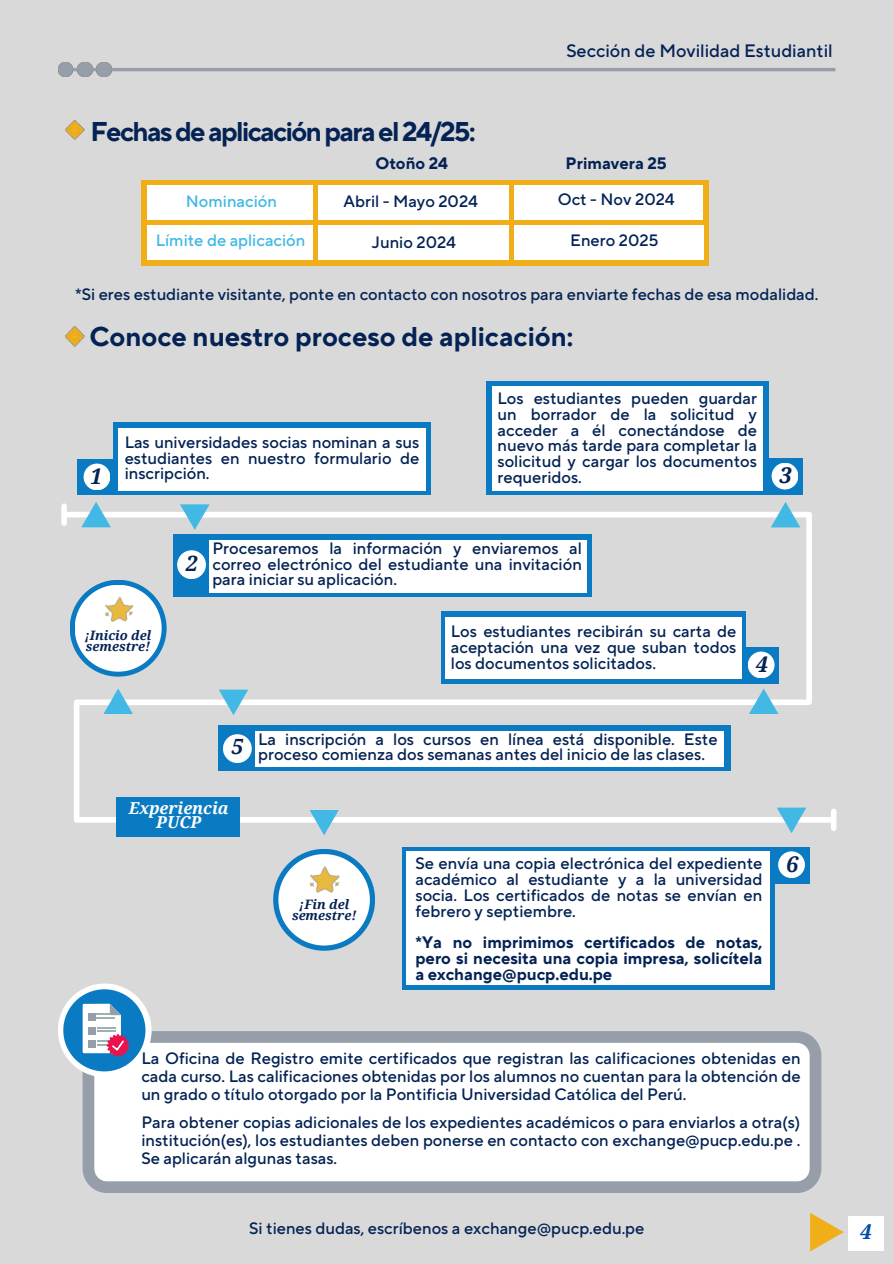
<style>
.page{position:relative;width:894px;height:1264px;background:#fff}
.page>*{position:absolute;margin:0;border:0;box-sizing:border-box;transform-origin:0 0}
.t1{font:700 27px "TT Norms Pro";color:#042354}
.t2{font:700 27px "TT Norms Pro";letter-spacing:-.06em;color:#042354}
.t3{font:italic 700 21.6px "Noto Serif";color:#042354}
.t4{font:italic 700 21px "Noto Serif";color:#042354}
.t5{font:italic 700 20.55px "Noto Serif";color:#004ea8}
.t6{font:500 18px "TT Norms Pro";color:#042354}
.t7{font:500 16.5px/15.8px "TT Norms Pro";color:#042354;text-align:justify}
.t8{font:700 16.5px/15.8px "TT Norms Pro";color:#042354;text-align:justify}
.t9{font:500 16.5px "TT Norms Pro";color:#41b9e4}
.t10{font:italic 700 16.5px/14.7px "Noto Serif";color:#fff;text-align:center}
.t11{font:italic 700 13.05px/10.8px "Noto Serif";color:#042354}
</style>
<div class="page">
<div style="left:0;top:0;width:893px;height:1263px;background:#d9d9d9"></div>
<div style="left:847px;top:1216px;width:36px;height:34px;background:#fff"></div>
<div style="left:67px;top:512px;width:741px;height:5px;background:#fff"></div>
<div style="left:61px;top:506px;width:6px;height:17px;background:#fff"></div>
<svg style="left:81px;top:502px;width:30px;height:25px"></svg>
<div style="left:78px;top:459px;width:35px;height:36px;background:#0a7bc2"></div>
<div style="left:113px;top:422px;width:317px;height:73px;background:#0a7bc2"></div>
<div style="left:118px;top:428px;width:307px;height:62px;background:#fff"></div>
<svg style="left:770px;top:502px;width:30px;height:25px"></svg>
<svg style="left:180px;top:504px;width:29px;height:26px"></svg>
<div style="left:84px;top:463px;width:26px;height:27px;background:#fff;border-radius:50%"></div>
<div style="left:485px;top:381px;width:283px;height:114px;background:#0a7bc2"></div>
<div style="left:492px;top:386px;width:270px;height:104px;background:#fff"></div>
<div style="left:173px;top:534px;width:418px;height:63px;background:#0a7bc2"></div>
<div style="left:209px;top:540px;width:377px;height:52px;background:#fff"></div>
<div style="left:177px;top:550px;width:29px;height:29px;background:#fff;border-radius:50%"></div>
<div style="left:77px;top:699px;width:731px;height:6px;background:#fff"></div>
<div style="left:440px;top:611px;width:305px;height:72px;background:#0a7bc2"></div>
<div style="left:445px;top:617px;width:296px;height:61px;background:#fff"></div>
<svg style="left:748px;top:688px;width:30px;height:26px"></svg>
<svg style="left:103px;top:688px;width:30px;height:26px"></svg>
<div style="left:70px;top:580px;width:96px;height:96px;background:#0a7bc2;border-radius:50%"></div>
<div style="left:75px;top:584px;width:87px;height:87px;background:#fff;border-radius:50%"></div>
<img style="left:105px;top:596px;width:29px;height:26px">
<svg style="left:219px;top:689px;width:29px;height:26px"></svg>
<div style="left:806px;top:514px;width:5px;height:188px;background:#fff"></div>
<div style="left:74px;top:704px;width:5px;height:115px;background:#fff"></div>
<div style="left:77px;top:817px;width:753px;height:5px;background:#fff"></div>
<div style="left:830px;top:811px;width:6px;height:17px;background:#fff"></div>
<div style="left:401px;top:846px;width:373px;height:143px;background:#0a7bc2"></div>
<div style="left:406px;top:851px;width:363px;height:134px;background:#fff"></div>
<svg style="left:776px;top:807px;width:30px;height:26px"></svg>
<svg style="left:309px;top:810px;width:30px;height:25px"></svg>
<div style="left:116px;top:797px;width:123px;height:39px;background:#0a7bc2"></div>
<svg style="left:83px;top:1031px;width:738px;height:161px;background:#eeeff1"></svg>
<div style="left:58px;top:983px;width:93px;height:94px;background:#fff;border-radius:50%"></div>
<div style="left:63px;top:989px;width:82px;height:82px;background:#0a7bc2;border-radius:50%"></div>
<svg style="left:83px;top:1003px;width:46px;height:53px"></svg>
<svg style="left:810px;top:1213px;width:33px;height:38px"></svg>
<hr style="left:58px;top:68px;width:777px;height:3px;background:#959ea9">
<img style="left:58px;top:62px;width:15px;height:15px">
<img style="left:78px;top:62px;width:14px;height:15px">
<img style="left:97px;top:62px;width:14px;height:15px">
<div style="left:767px;top:458px;width:35px;height:37px;background:#0a7bc2"></div>
<div style="left:771px;top:462px;width:27px;height:27px;background:#fff;border-radius:50%"></div>
<div style="left:743px;top:647px;width:35px;height:36px;background:#0a7bc2"></div>
<div style="left:747px;top:651px;width:27px;height:27px;background:#fff;border-radius:50%"></div>
<div style="left:219px;top:725px;width:511px;height:45px;background:#0a7bc2"></div>
<div style="left:255px;top:730px;width:469px;height:36px;background:#fff"></div>
<div style="left:223px;top:734px;width:29px;height:29px;background:#fff;border-radius:50%"></div>
<svg style="left:273px;top:848px;width:102px;height:102px;background:#1d84c4"></svg>
<div style="left:278px;top:854px;width:92px;height:91px;background:#fff;border-radius:50%"></div>
<img style="left:309px;top:866px;width:31px;height:27px">
<div style="left:773px;top:846px;width:35px;height:37px;background:#0a7bc2"></div>
<div style="left:777px;top:851px;width:27px;height:27px;background:#fff;border-radius:50%"></div>
<div style="left:312px;top:180px;width:397px;height:85px;background:#f0ae19"></div>
<div style="left:318px;top:185px;width:190px;height:35px;background:#fff"></div>
<div style="left:141px;top:180px;width:176px;height:85px;background:#f0ae19"></div>
<div style="left:148px;top:185px;width:164px;height:35px;background:#fff"></div>
<div style="left:148px;top:225px;width:164px;height:35px;background:#fff"></div>
<div style="left:318px;top:225px;width:190px;height:35px;background:#fff"></div>
<div style="left:514px;top:185px;width:188px;height:35px;background:#fff"></div>
<div style="left:514px;top:225px;width:189px;height:35px;background:#fff"></div>
<img style="left:66px;top:120px;width:19px;height:19px">
<img style="left:66px;top:327px;width:19px;height:19px">
<h1 class="t2" style="left:90px;top:115px;width:386px">Fechasdeaplicaciónparael24/25:</h1>
<p class="t6" style="left:566px;top:40px;width:268px">Sección de Movilidad Estudiantil</p>
<p class="t8" style="left:375px;top:156px;width:74px">Otoño 24</p>
<p class="t8" style="left:565px;top:156px;width:103px">Primavera 25</p>
<p class="t7" style="left:343px;top:193px;width:136px">Abril - Mayo 2024</p>
<p class="t7" style="left:557px;top:191px;width:118px">Oct - Nov 2024</p>
<p class="t7" style="left:372px;top:234px;width:86px">Junio 2024</p>
<p class="t7" style="left:570px;top:232px;width:90px">Enero 2025</p>
<p class="t7" style="left:75px;top:286px;width:744px">*Si eres estudiante visitante, ponte en contacto con nosotros para enviarte fechas de esa modalidad.</p>
<p class="t9" style="left:186px;top:191px;width:93px">Nominación</p>
<p class="t9" style="left:156px;top:230px;width:151px">Límite de aplicación</p>
<h1 class="t1" style="left:89px;top:320px;width:485px">Conoce nuestro proceso de aplicación:</h1>
<p class="t7" style="left:497px;top:390px;width:261px">Los estudiantes pueden guardar un borrador de la solicitud y acceder a él conectándose de nuevo más tarde para completar la solicitud y cargar los documentos</p>
<p class="t7" style="left:125px;top:434px;width:296px">Las universidades socias nominan a sus estudiantes en nuestro formulario de inscripción.</p>
<h2 class="t3" style="left:90px;top:460px;width:14px">1</h2>
<p class="t7" style="left:497px;top:469px;width:86px">requeridos.</p>
<h2 class="t3" style="left:779px;top:460px;width:14px">3</h2>
<p class="t11" style="left:85px;top:629px;width:68px">¡Inicio del semestre!</p>
<p class="t4" style="left:186px;top:548px;width:13px">2</p>
<p class="t7" style="left:212px;top:540px;width:371px">Procesaremos la información y enviaremos al correo electrónico del estudiante una invitación para iniciar su aplicación.</p>
<p class="t7" style="left:451px;top:623px;width:287px">Los estudiantes recibirán su carta de aceptación una vez que suban todos los documentos solicitados.</p>
<h2 class="t3" style="left:755px;top:648px;width:14px">4</h2>
<p class="t4" style="left:231px;top:731px;width:13px">5</p>
<p class="t10" style="left:129px;top:800px;width:101px">Experiencia<br>PUCP</p>
<p class="t7" style="left:258px;top:730px;width:461px">La inscripción a los cursos en línea está disponible. Este proceso comienza dos semanas antes del inicio de las clases.</p>
<p class="t11" style="left:292px;top:898px;width:66px;text-align:center">¡Fin del semestre!</p>
<p class="t7" style="left:415px;top:855px;width:348px">Se envía una copia electrónica del expediente académico al estudiante y a la universidad socia. Los certificados de notas se envían en febrero y septiembre.</p>
<p class="t8" style="left:415px;top:935px;width:348px">*Ya no imprimimos certificados de notas, pero si necesita una copia impresa, solicítela a exchange@pucp.edu.pe</p>
<h2 class="t3" style="left:785px;top:848px;width:14px">6</h2>
<p class="t7" style="left:141px;top:1048px;width:660px;line-height:18px">La Oficina de Registro emite certificados que registran las calificaciones obtenidas en cada curso. Las calificaciones obtenidas por los alumnos no cuentan para la obtención de un grado o título otorgado por la Pontificia Universidad Católica del Perú.</p>
<p class="t7" style="left:141px;top:1113px;width:660px;line-height:18px">Para obtener copias adicionales de los expedientes académicos o para enviarlos a otra(s) institución(es), los estudiantes deben ponerse en contacto con exchange@pucp.edu.pe .<br>Se aplicarán algunas tasas.</p>
<p class="t7" style="left:249px;top:1220px;width:396px">Si tienes dudas, escríbenos a exchange@pucp.edu.pe</p>
<p class="t5" style="left:859px;top:1217px;width:13px">4</p>
</div>
